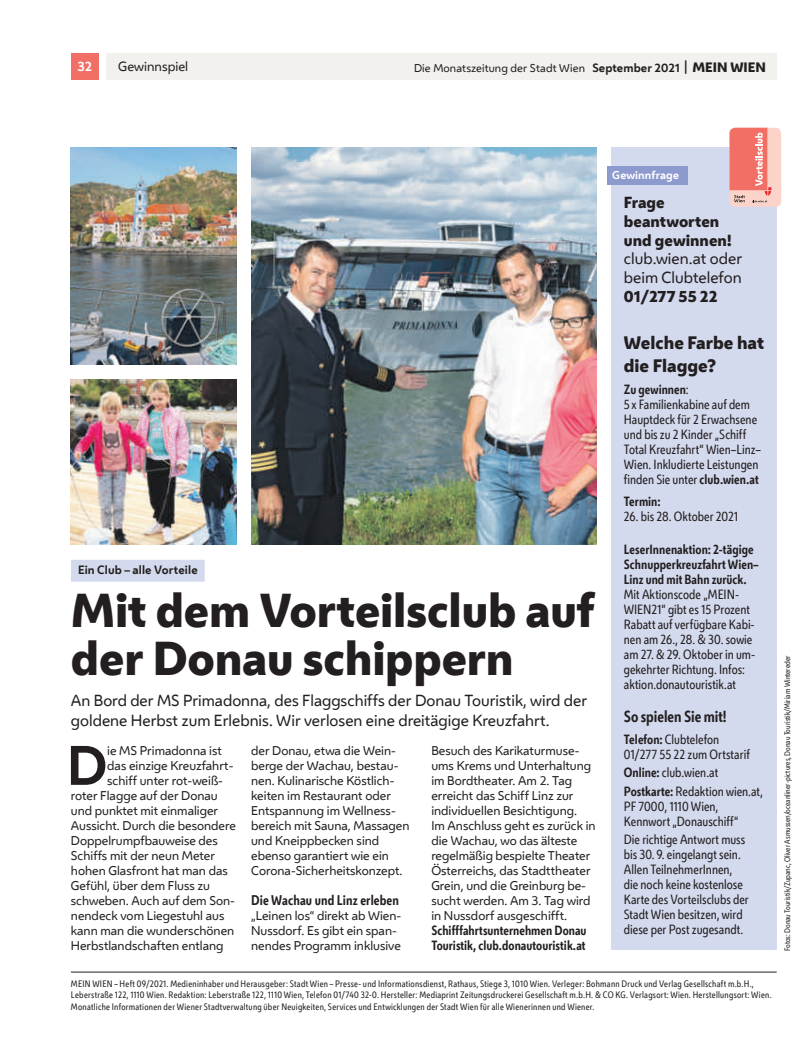
<style>
.page{position:relative;width:798px;height:1063px;background:#fff}
.page>*{position:absolute;margin:0;border:0;box-sizing:border-box;transform-origin:0 0}
.t1{font:700 51.88px "Wiener Melange";color:#231f20}
.t2{font:800 44.38px/48.8px "Wiener Melange";letter-spacing:-.005em;color:#231f20}
.t3{font:800 16.88px/22.5px "Wiener Melange";color:#231f20}
.t4{font:15px/20px "Wiener Melange";color:#231f20}
.t5{font:800 15px/18.8px "Wiener Melange";color:#231f20}
.t6{font:700 15px "Wiener Melange Cd";color:#231f20}
.t7{font:700 13.12px "Wiener Melange Cd";letter-spacing:.01em;color:#231f20}
.t8{font:12.5px/15px "Wiener Melange Cd";color:#231f20}
.t9{font:700 12.5px/15px "Wiener Melange Cd";letter-spacing:.005em;color:#231f20}
.t10{font:12.5px "Wiener Melange";color:#231f20}
.t11{font:700 12.5px "Wiener Melange";color:#fff}
.t12{font:11.88px/15px "Wiener Melange";color:#231f20}
.t13{font:700 11.25px "Wiener Melange";letter-spacing:.015em;color:#231f20}
.t14{font:10.62px "Wiener Melange";letter-spacing:.01em;color:#231f20}
.t15{font:700 10.62px "Wiener Melange";letter-spacing:.01em;color:#fff}
.t16{font:8.75px/11.6px "Wiener Melange Cd";letter-spacing:.03em;color:#231f20}
.t17{font:7.5px "Wiener Melange Cd";color:#231f20}
.s1{font-weight:700;font-size:11.25px}
.s2{font-size:12px}
.s3{font-weight:800;font-size:12.75px}
.s4{font-weight:700}
</style>
<div class="page">
<div style="left:106px;top:53px;width:670px;height:27px;background:#f2f1ee"></div>
<div style="left:71px;top:53px;width:28px;height:27px;background:#f26f66"></div>
<hr style="left:71px;top:972px;width:705px;height:1px;background:#231f20">
<div style="left:71px;top:560px;width:134px;height:22px;background:#d4daee"></div>
<img style="left:251px;top:148px;width:345px;height:397px">
<img style="left:71px;top:148px;width:165px;height:217px">
<img style="left:71px;top:380px;width:165px;height:165px">
<div style="left:611px;top:148px;width:165px;height:802px;background:#d4daee"></div>
<div style="left:729px;top:128px;width:51px;height:79px;background:#fcd3c9;border-radius:6px"></div>
<svg style="left:729px;top:128px;width:42px;height:75px"></svg>
<div style="left:606px;top:166px;width:81px;height:19px;background:#8d9acd"></div>
<p class="t11" style="left:78px;top:58px;width:16px">32</p>
<p class="t10" style="left:118px;top:58px;width:71px">Gewinnspiel</p>
<p class="t14" style="left:414px;top:60px;width:353px">Die Monatszeitung der Stadt Wien <span class="s1">September 2021</span> <span class="s2">|</span> <span class="s3">MEIN WIEN</span></p>
<p class="t13" style="left:78px;top:562px;width:121px">Ein Club – alle Vorteile</p>
<h2 class="t2" style="left:71px;top:585px;width:525px">Mit dem Vorteilsclub auf der Donau schippern</h2>
<p class="t4" style="left:71px;top:690px;width:517px">An Bord der MS Primadonna, des Flaggschiffs der Donau Touristik, wird der goldene Herbst zum Erlebnis. Wir verlosen eine dreitägige Kreuzfahrt.</p>
<h1 class="t1" style="left:67px;top:728px;width:42px">D</h1>
<p class="t12" style="left:107px;top:743px;width:116px">ie MS Primadonna ist</p>
<p class="t12" style="left:431px;top:743px;width:166px">Besuch des Karikaturmuse&shy;ums Krems und Unterhaltung im Bordtheater. Am 2. Tag erreicht das Schiff Linz zur individuellen Besichtigung.<br>Im Anschluss geht es zurück in die Wachau, wo das älteste regelmäßig bespielte Theater<br>Österreichs, das Stadttheater<br>Grein, und die Greinburg be&shy;sucht werden. Am 3. Tag wird in Nussdorf ausgeschifft.</p>
<p class="t9" style="left:431px;top:922px;width:157px">Schifffahrtsunternehmen Donau<br>Touristik, club.donautouristik.at</p>
<p class="t12" style="left:251px;top:743px;width:160px">der Donau, etwa die Wein&shy;berge der Wachau, bestau&shy;nen. Kulinarische Köstlich&shy;keiten im Restaurant oder<br>Entspannung im Wellness&shy;bereich mit Sauna, Massagen und Kneippbecken sind ebenso garantiert wie ein<br>Corona-Sicherheitskonzept.</p>
<p class="t7" style="left:251px;top:891px;width:149px">Die Wachau und Linz erleben</p>
<p class="t12" style="left:251px;top:908px;width:152px">„Leinen los“ direkt ab Wien-<br>Nussdorf. Es gibt ein span&shy;nendes Programm inklusive</p>
<p class="t12" style="left:107px;top:758px;width:128px">das einzige Kreuzfahrt-</p>
<p class="t12" style="left:107px;top:773px;width:117px">schiff unter rot-weiß-</p>
<p class="t12" style="left:71px;top:788px;width:148px">roter Flagge auf der Donau</p>
<p class="t12" style="left:71px;top:803px;width:149px">und punktet mit einmaliger</p>
<p class="t12" style="left:71px;top:818px;width:166px">Aussicht. Durch die besondere</p>
<p class="t12" style="left:71px;top:833px;width:148px">Doppelrumpfbauweise des</p>
<p class="t12" style="left:71px;top:848px;width:145px">Schiffs mit der neun Meter</p>
<p class="t12" style="left:71px;top:863px;width:158px">hohen Glasfront hat man das</p>
<p class="t12" style="left:71px;top:878px;width:141px">Gefühl, über dem Fluss zu</p>
<p class="t12" style="left:71px;top:893px;width:165px">schweben. Auch auf dem Son-</p>
<p class="t12" style="left:71px;top:908px;width:155px">nendeck vom Liegestuhl aus</p>
<p class="t12" style="left:71px;top:923px;width:165px">kann man die wunderschönen</p>
<p class="t12" style="left:71px;top:938px;width:154px">Herbstlandschaften entlang</p>
<p class="t15" style="left:612px;top:168px;width:68px">Gewinnfrage</p>
<p class="t5" style="left:623px;top:193px;width:109px">Frage beantworten und gewinnen!</p>
<p class="t4" style="left:623px;top:249px;width:120px;line-height:18.8px">club.wien.at oder beim Clubtelefon</p>
<p class="t5" style="left:623px;top:287px;width:95px">01/277 55 22</p>
<h3 class="t3" style="left:623px;top:331px;width:142px">Welche Farbe hat die Flagge?</h3>
<p class="t8" style="left:623px;top:382px;width:138px"><span class="s4">Zu gewinnen</span>:<br>5 x Familienkabine auf dem<br>Hauptdeck für 2 Erwachsene und bis zu 2 Kinder „Schiff<br>Total Kreuzfahrt“ Wien–Linz–<br>Wien. Inkludierte Leistungen finden Sie unter <span class="s4">club.wien.at</span></p>
<p class="t9" style="left:623px;top:494px;width:38px">Termin:</p>
<p class="t8" style="left:623px;top:509px;width:116px">26. bis 28. Oktober 2021</p>
<p class="t9" style="left:623px;top:542px;width:136px">LeserInnenaktion: 2-tägige<br>Schnupperkreuzfahrt Wien–<br>Linz und mit Bahn zurück.</p>
<p class="t8" style="left:623px;top:587px;width:133px">Mit Aktionscode „MEIN-<br>WIEN21“ gibt es 15 Prozent<br>Rabatt auf verfügbare Kabi&shy;nen am 26., 28. &amp; 30. sowie am 27. &amp; 29. Oktober in um&shy;gekehrter Richtung. Infos: aktion.donautouristik.at</p>
<p class="t6" style="left:623px;top:705px;width:104px">So spielen Sie mit!</p>
<p class="t8" style="left:623px;top:731px;width:127px"><span class="s4">Telefon:</span> Clubtelefon<br>01/277 55 22 zum Ortstarif</p>
<p class="t8" style="left:623px;top:763px;width:140px;line-height:18.5px"><span class="s4">Online:</span> club.wien.at<br><span class="s4">Postkarte:</span> Redaktion wien.at,</p>
<p class="t8" style="left:623px;top:798px;width:116px">PF 7000, 1110 Wien,<br>Kennwort „Donauschiff“</p>
<p class="t8" style="left:623px;top:832px;width:126px">Die richtige Antwort muss bis 30. 9. eingelangt sein.<br>Allen TeilnehmerInnen, die noch keine kostenlose<br>Karte des Vorteilsclubs der<br>Stadt Wien besitzen, wird diese per Post zugesandt.</p>
<p class="t16" style="left:71px;top:977px;width:702px">MEIN WIEN – Heft 09/2021. Medieninhaber und Herausgeber: Stadt Wien – Presse- und Informationsdienst, Rathaus, Stiege 3, 1010 Wien. Verleger: Bohmann Druck und Verlag Gesellschaft m.b.H.,<br>Leberstraße 122, 1110 Wien. Redaktion: Leberstraße 122, 1110 Wien, Telefon 01/740 32-0. Hersteller: Mediaprint Zeitungsdruckerei Gesellschaft m.b.H. &amp; CO KG. Verlagsort: Wien. Herstellungsort: Wien.<br>Monatliche Informationen der Wiener Stadtverwaltung über Neuigkeiten, Services und Entwicklungen der Stadt Wien für alle Wienerinnen und Wiener.</p>
<p class="t17" style="left:781px;top:951px;width:297px;rotate:-90deg">Fotos: Donau Touristik/Zupanc, Oliver Asmussen/oceanliner-pictures, Donau Touristik/Miriam Wintereder</p>
</div>
